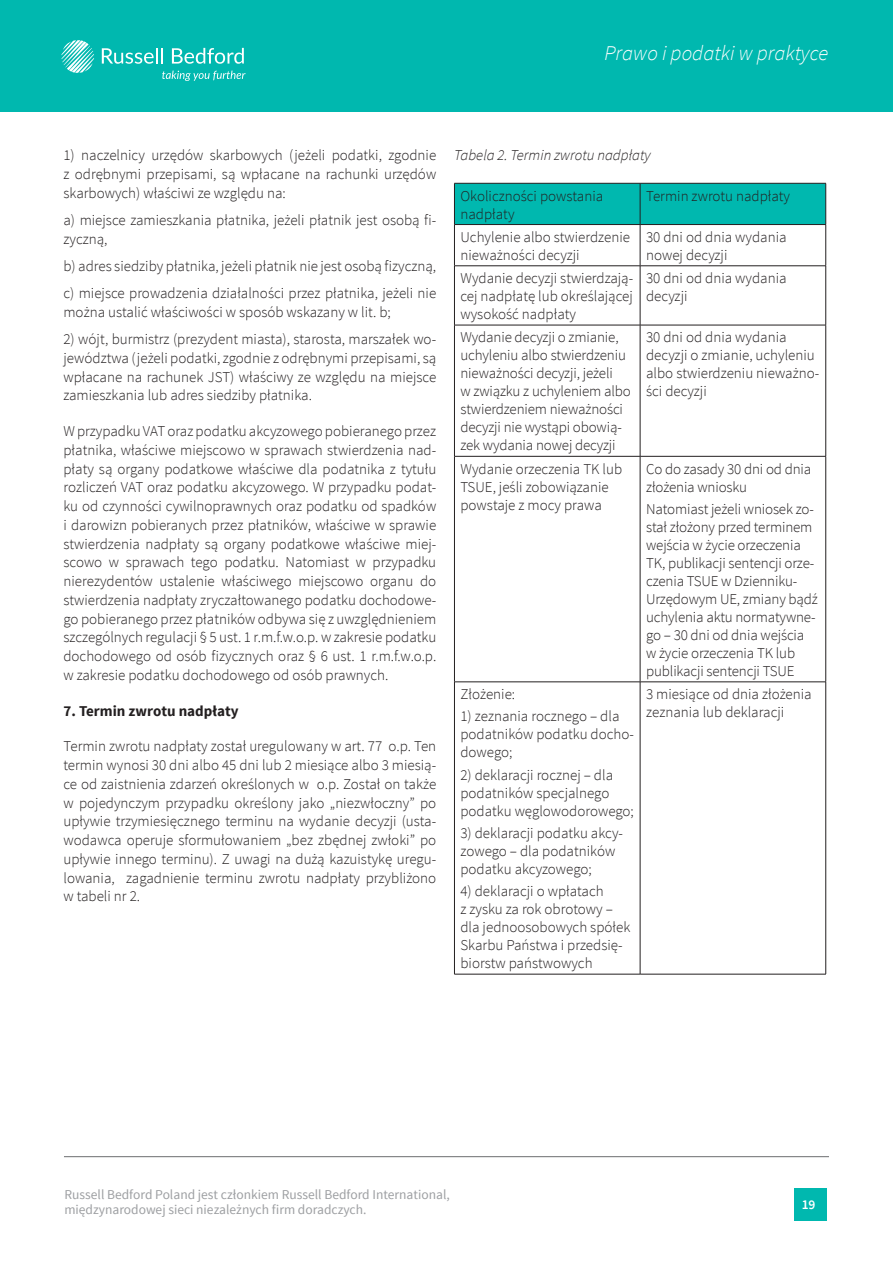
<style>
.page{position:relative;width:893px;height:1263px;background:#fff}
.page>*{position:absolute;margin:0;border:0;box-sizing:border-box;transform-origin:0 0}
.t1{font:italic 300 21px "Source Sans Pro";color:#fff}
.Tekst_główny{font:300 15px/18px "Source Sans Pro";color:#231f20}
.Tekst_główny-2{font:italic 300 15px "Source Sans Pro";color:#231f20}
.Tekst_główny-3{font:700 15px "Source Sans Pro";color:#231f20}
.t2{font:13.5px/15px "Source Sans Pro";color:#9d9fa2}
.t3{font:600 13.5px "Source Sans Pro";color:#fff}
</style>
<div class="page">
<hr style="left:64px;top:1156px;width:765px;height:1px;background:#6c6d70">
<div style="left:0;top:0;width:893px;height:112px;background:#00b8af"></div>
<div style="left:794px;top:1188px;width:32px;height:33px;background:#00b8af"></div>
<svg style="left:61px;top:40px;width:33px;height:33px"></svg>
<svg style="left:162px;top:71px;width:84px;height:10px"></svg>
<svg style="left:102px;top:48px;width:61px;height:16px"></svg>
<svg style="left:172px;top:48px;width:72px;height:16px"></svg>
<div style="left:455px;top:184px;width:370px;height:40px;background:#00b8af"></div>
<hr style="left:454px;top:183px;width:186px;height:1px;background:#231f20">
<hr style="left:454px;top:183px;width:1px;height:41px;background:#231f20">
<hr style="left:640px;top:183px;width:186px;height:1px;background:#231f20">
<hr style="left:640px;top:183px;width:1px;height:41px;background:#231f20">
<hr style="left:825px;top:183px;width:1px;height:41px;background:#231f20">
<hr style="left:454px;top:224px;width:186px;height:1px;background:#231f20">
<hr style="left:454px;top:225px;width:1px;height:41px;background:#231f20">
<hr style="left:640px;top:224px;width:186px;height:1px;background:#231f20">
<hr style="left:640px;top:225px;width:1px;height:41px;background:#231f20">
<hr style="left:825px;top:225px;width:1px;height:41px;background:#231f20">
<hr style="left:454px;top:682px;width:1px;height:292px;background:#231f20">
<hr style="left:640px;top:682px;width:1px;height:292px;background:#231f20">
<hr style="left:825px;top:682px;width:1px;height:292px;background:#231f20">
<hr style="left:454px;top:266px;width:1px;height:59px;background:#231f20">
<hr style="left:454px;top:325px;width:1px;height:131px;background:#231f20">
<hr style="left:454px;top:456px;width:1px;height:226px;background:#231f20">
<hr style="left:454px;top:266px;width:186px;height:1px;background:#231f20">
<hr style="left:640px;top:266px;width:186px;height:1px;background:#231f20">
<hr style="left:640px;top:266px;width:1px;height:59px;background:#231f20">
<hr style="left:825px;top:266px;width:1px;height:59px;background:#231f20">
<hr style="left:640px;top:325px;width:1px;height:131px;background:#231f20">
<hr style="left:825px;top:325px;width:1px;height:131px;background:#231f20">
<hr style="left:640px;top:456px;width:1px;height:226px;background:#231f20">
<hr style="left:825px;top:456px;width:1px;height:226px;background:#231f20">
<hr style="left:454px;top:325px;width:186px;height:1px;background:#231f20">
<hr style="left:640px;top:325px;width:186px;height:1px;background:#231f20">
<hr style="left:454px;top:456px;width:186px;height:1px;background:#231f20">
<hr style="left:640px;top:456px;width:186px;height:1px;background:#231f20">
<hr style="left:454px;top:682px;width:186px;height:1px;background:#231f20">
<hr style="left:640px;top:682px;width:186px;height:1px;background:#231f20">
<hr style="left:454px;top:974px;width:186px;height:1px;background:#231f20">
<hr style="left:640px;top:974px;width:186px;height:1px;background:#231f20">
<h1 class="t1" style="left:604px;top:41px;width:225px">Prawo i podatki w praktyce</h1>
<p class="Tekst_główny" style="left:63px;top:146px;width:374px;line-height:18.8px;text-align:justify">1) naczelnicy urzędów skarbowych (jeżeli podatki, zgodnie z odrębnymi przepisami, są wpłacane na rachunki urzędów skarbowych) właściwi ze względu na:</p>
<p class="Tekst_główny" style="left:63px;top:211px;width:374px;line-height:18.8px">a) miejsce zamieszkania płatnika, jeżeli płatnik jest osobą fi&shy;zyczną,</p>
<p class="Tekst_główny" style="left:63px;top:257px;width:374px">b) adres siedziby płatnika, jeżeli płatnik nie jest osobą fizyczną,</p>
<p class="Tekst_główny" style="left:63px;top:284px;width:374px;line-height:18.8px">c) miejsce prowadzenia działalności przez płatnika, jeżeli nie można ustalić właściwości w sposób wskazany w lit. b;</p>
<p class="Tekst_główny" style="left:63px;top:330px;width:374px;line-height:18.8px;text-align:justify">2) wójt, burmistrz (prezydent miasta), starosta, marszałek wo&shy;jewództwa (jeżeli podatki, zgodnie z odrębnymi przepisami, są wpłacane na rachunek JST) właściwy ze względu na miejsce zamieszkania lub adres siedziby płatnika.</p>
<p class="Tekst_główny" style="left:63px;top:422px;width:374px;line-height:18.8px;text-align:justify">W przypadku VAT oraz podatku akcyzowego pobieranego przez płatnika, właściwe miejscowo w sprawach stwierdzenia nad&shy;płaty są organy podatkowe właściwe dla podatnika z tytułu rozliczeń VAT oraz podatku akcyzowego. W przypadku podat&shy;ku od czynności cywilnoprawnych oraz podatku od spadków i darowizn pobieranych przez płatników, właściwe w sprawie stwierdzenia nadpłaty są organy podatkowe właściwe miej&shy;scowo w sprawach tego podatku. Natomiast w przypadku nierezydentów ustalenie właściwego miejscowo organu do stwierdzenia nadpłaty zryczałtowanego podatku dochodowe&shy;go pobieranego przez płatników odbywa się z uwzględnieniem szczególnych regulacji § 5 ust. 1 r.m.f.w.o.p. w zakresie podatku dochodowego od osób fizycznych oraz § 6 ust. 1 r.m.f.w.o.p. w zakresie podatku dochodowego od osób prawnych.</p>
<p class="Tekst_główny-3" style="left:63px;top:701px;width:177px">7. Termin zwrotu nadpłaty</p>
<p class="Tekst_główny" style="left:63px;top:737px;width:374px;line-height:18.8px;text-align:justify">Termin zwrotu nadpłaty został uregulowany w art. 77 o.p. Ten termin wynosi 30 dni albo 45 dni lub 2 miesiące albo 3 miesią&shy;ce od zaistnienia zdarzeń określonych w o.p. Został on także w pojedynczym przypadku określony jako „niezwłoczny” po upływie trzymiesięcznego terminu na wydanie decyzji (usta&shy;wodawca operuje sformułowaniem „bez zbędnej zwłoki” po upływie innego terminu). Z uwagi na dużą kazuistykę uregu&shy;lowania, zagadnienie terminu zwrotu nadpłaty przybliżono w tabeli nr 2.</p>
<p class="Tekst_główny-2" style="left:454px;top:146px;width:198px">Tabela 2. Termin zwrotu nadpłaty</p>
<p class="Tekst_główny" style="left:460px;top:187px;width:144px">Okoliczności powstania nadpłaty</p>
<p class="Tekst_główny" style="left:646px;top:187px;width:146px">Termin zwrotu nadpłaty</p>
<p class="Tekst_główny" style="left:460px;top:228px;width:171px">Uchylenie albo stwierdzenie nieważności decyzji</p>
<p class="Tekst_główny" style="left:646px;top:228px;width:142px">30 dni od dnia wydania nowej decyzji</p>
<p class="Tekst_główny" style="left:460px;top:269px;width:174px;text-align:justify">Wydanie decyzji stwierdzają&shy;cej nadpłatę lub określającej wysokość nadpłaty</p>
<p class="Tekst_główny" style="left:646px;top:269px;width:142px">30 dni od dnia wydania decyzji</p>
<p class="Tekst_główny" style="left:460px;top:328px;width:172px">Wydanie decyzji o zmianie, uchyleniu albo stwierdzeniu nieważności decyzji, jeżeli<br>w związku z uchyleniem albo stwierdzeniem nieważności decyzji nie wystąpi obowią&shy;zek wydania nowej decyzji</p>
<p class="Tekst_główny" style="left:646px;top:328px;width:175px">30 dni od dnia wydania decyzji o zmianie, uchyleniu albo stwierdzeniu nieważno&shy;ści decyzji</p>
<p class="Tekst_główny" style="left:460px;top:460px;width:163px">Wydanie orzeczenia TK lub<br>TSUE, jeśli zobowiązanie powstaje z mocy prawa</p>
<p class="Tekst_główny" style="left:646px;top:460px;width:167px">Co do zasady 30 dni od dnia złożenia wniosku</p>
<p class="Tekst_główny" style="left:646px;top:500px;width:173px">Natomiast jeżeli wniosek zo&shy;stał złożony przed terminem wejścia w życie orzeczenia<br>TK, publikacji sentencji orze&shy;czenia TSUE w Dzienniku-<br>Urzędowym UE, zmiany bądź uchylenia aktu normatywne&shy;go – 30 dni od dnia wejścia w życie orzeczenia TK lub publikacji sentencji TSUE</p>
<p class="Tekst_główny" style="left:460px;top:685px;width:56px">Złożenie:</p>
<p class="Tekst_główny" style="left:460px;top:707px;width:175px">1) zeznania rocznego – dla podatników podatku docho&shy;dowego;</p>
<p class="Tekst_główny" style="left:460px;top:766px;width:175px">2) deklaracji rocznej – dla podatników specjalnego podatku węglowodorowego;</p>
<p class="Tekst_główny" style="left:460px;top:824px;width:164px">3) deklaracji podatku akcy&shy;zowego – dla podatników podatku akcyzowego;</p>
<p class="Tekst_główny" style="left:460px;top:882px;width:171px">4) deklaracji o wpłatach<br>z zysku za rok obrotowy – dla jednoosobowych spółek<br>Skarbu Państwa i przedsię&shy;biorstw państwowych</p>
<p class="Tekst_główny" style="left:646px;top:685px;width:167px">3 miesiące od dnia złożenia zeznania lub deklaracji</p>
<p class="t2" style="left:64px;top:1187px;width:387px">Russell Bedford Poland jest członkiem Russell Bedford International, międzynarodowej sieci niezależnych firm doradczych.</p>
<p class="t3" style="left:802px;top:1196px;width:15px">19</p>
</div>
